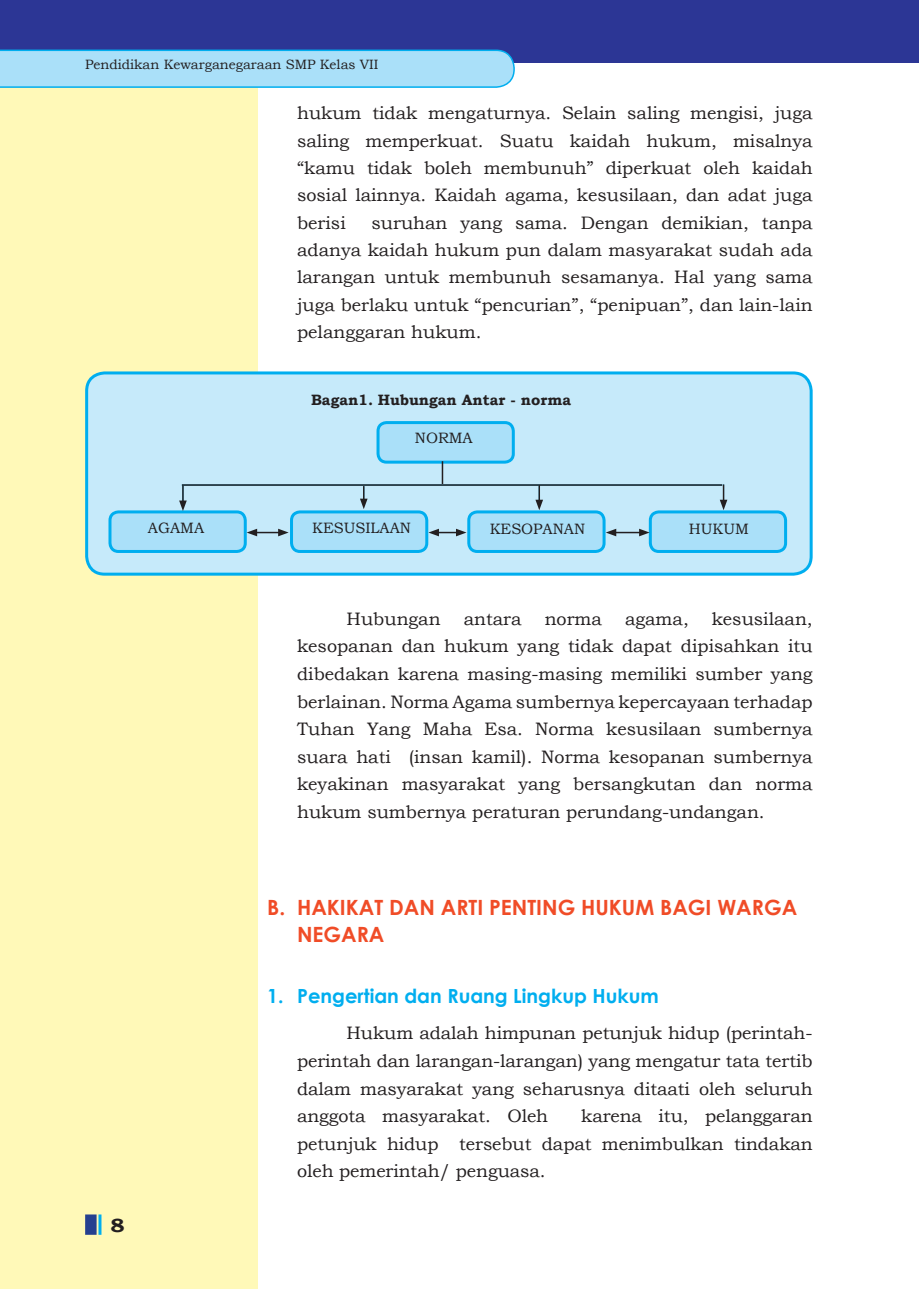
<style>
.page{position:relative;width:919px;height:1289px;background:#fff}
.page>*{position:absolute;margin:0;border:0;box-sizing:border-box;transform-origin:0 0}
.Sub_bab{font:700 21px/27px "Century Gothic";color:#f04c27}
.Sub_bab-2{font:700 19.5px "Century Gothic";color:#00aeef}
.t1{font:700 19.05px "Bookman Old Style";color:#231f20;scale:1.18 1}
.t2{font:18px/27.6px "Bookman Old Style";color:#231f20;text-align:justify}
.t3{font:15px "Bookman Old Style";color:#231f20}
.t4{font:700 15px "Bookman Old Style";color:#231f20}
.t5{font:13.5px "Bookman Old Style";color:#231f20}
</style>
<div class="page">
<div style="left:0;top:0;width:257px;height:1288px;background:#fff9b8"></div>
<div style="left:0;top:0;width:918px;height:62px;background:#2c3695"></div>
<svg style="left:0;top:49px;width:515px;height:38px;background:#9dd9f6"></svg>
<div style="left:87px;top:1215px;width:8px;height:18px;background:#25408f"></div>
<div style="left:85px;top:1214px;width:12px;height:20px;border:3px solid #25408f"></div>
<hr style="left:98px;top:1214px;width:3px;height:20px;background:#00aeef">
<hr style="left:918px;top:0;width:1px;height:62px;background:#2c3695">
<svg style="left:85px;top:370px;width:728px;height:204px;background:#bbe6f9"></svg>
<svg style="left:375px;top:419px;width:141px;height:43px;background:#95daf7"></svg>
<hr style="left:441px;top:461px;width:2px;height:23px;background:#231f20">
<svg style="left:107px;top:484px;width:681px;height:67px;background:#a7dbf2"></svg>
<p class="t5" style="left:85px;top:55px;width:295px">Pendidikan Kewarganegaraan SMP Kelas VII</p>
<p class="t2" style="left:297px;top:100px;width:517px">hukum tidak mengaturnya. Selain saling mengisi, juga saling memperkuat. Suatu kaidah hukum, misalnya “kamu tidak boleh membunuh” diperkuat oleh kaidah sosial lainnya. Kaidah agama, kesusilaan, dan adat juga berisi</p>
<p class="t2" style="left:297px;top:209px;width:517px;text-indent:74px">suruhan yang sama. Dengan demikian, tanpa adanya kaidah hukum pun dalam masyarakat sudah ada larangan untuk membunuh sesamanya. Hal yang sama juga berlaku untuk “pencurian”, “penipuan”, dan lain-lain pelanggaran hukum.</p>
<p class="t4" style="left:311px;top:389px;width:261px">Bagan1. Hubungan Antar - norma</p>
<p class="t3" style="left:415px;top:428px;width:59px">NORMA</p>
<p class="t3" style="left:148px;top:517px;width:58px">AGAMA</p>
<p class="t3" style="left:312px;top:518px;width:100px">KESUSILAAN</p>
<p class="t3" style="left:489px;top:519px;width:97px">KESOPANAN</p>
<p class="t3" style="left:689px;top:519px;width:61px">HUKUM</p>
<p class="t2" style="left:297px;top:605px;width:517px;text-indent:414px">kesusilaan, kesopanan dan hukum yang tidak dapat dipisahkan itu dibedakan karena masing-masing memiliki sumber yang berlainan. Norma Agama sumbernya kepercayaan terhadap Tuhan Yang Maha Esa. Norma kesusilaan sumbernya suara hati (insan kamil). Norma kesopanan sumbernya keyakinan masyarakat yang bersangkutan dan norma hukum sumbernya peraturan perundang-undangan.</p>
<p class="t2" style="left:346px;top:605px;width:95px">Hubungan</p>
<p class="t2" style="left:463px;top:605px;width:59px">antara</p>
<p class="t2" style="left:544px;top:605px;width:59px">norma</p>
<p class="t2" style="left:625px;top:605px;width:65px">agama,</p>
<p class="Sub_bab" style="left:297px;top:893px;width:501px;text-indent:-30px">B. HAKIKAT DAN ARTI PENTING HUKUM BAGI WARGA<br>NEGARA</p>
<p class="t1" style="left:110px;top:1211px;width:14px">8</p>
<p class="Sub_bab-2" style="left:267px;top:981px;width:393px">1. Pengertian dan Ruang Lingkup Hukum</p>
<p class="t2" style="left:297px;top:1019px;width:517px;text-indent:50px">Hukum adalah himpunan petunjuk hidup (perintah&shy;perintah dan larangan-larangan) yang mengatur tata tertib dalam masyarakat yang seharusnya ditaati oleh seluruh anggota masyarakat. Oleh</p>
<p class="t2" style="left:297px;top:1102px;width:517px;text-indent:284px">karena itu, pelanggaran petunjuk hidup tersebut dapat menimbulkan tindakan oleh pemerintah/ penguasa.</p>
</div>
